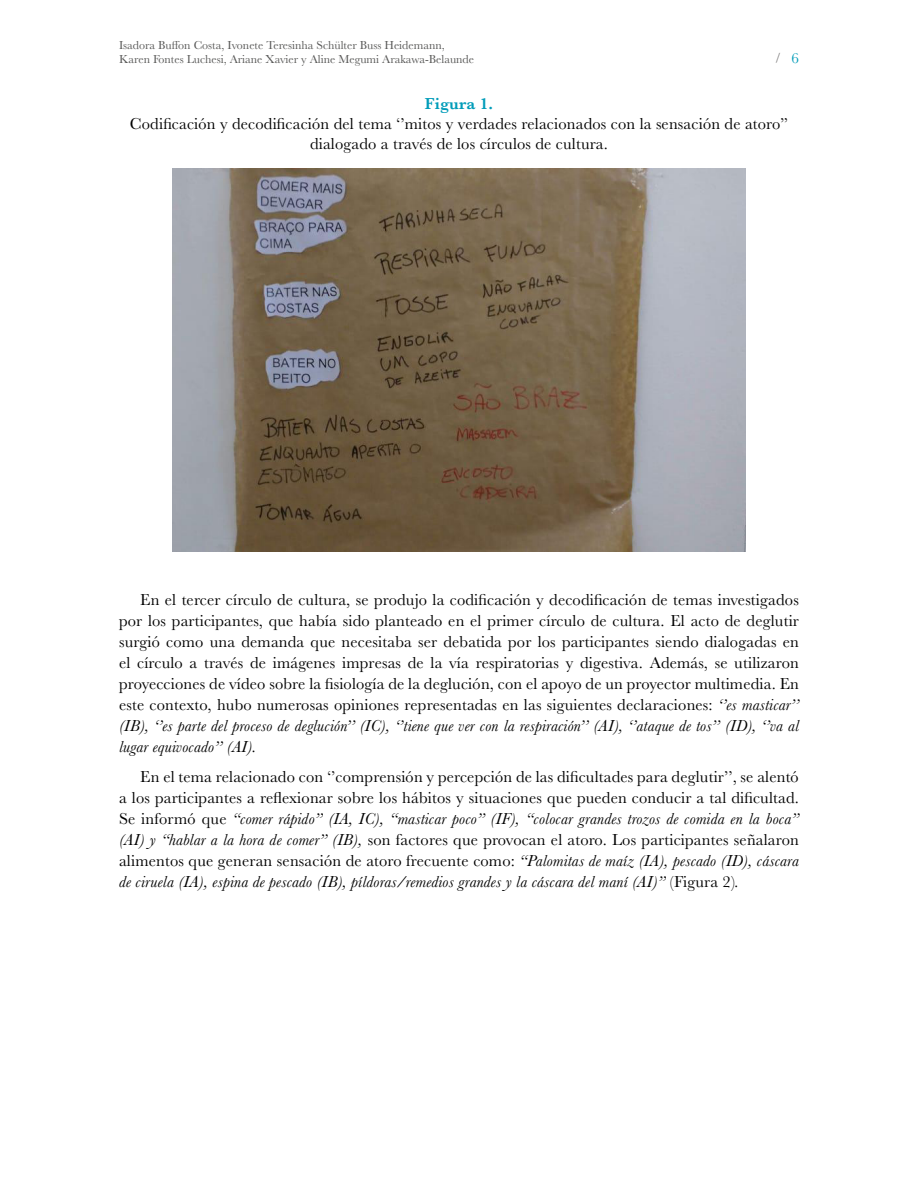
<style>
.page{position:relative;width:918px;height:1188px;background:#fff}
.page>*{position:absolute;margin:0;border:0;box-sizing:border-box;transform-origin:0 0}
.t1{font:16.5px/21px "Baskerville";letter-spacing:.01em;color:#000;text-align:justify}
.t2{font:600 16.5px "Baskerville";letter-spacing:.01em;color:#009cb9}
.t3{font:15px "Baskerville";color:#009cb9}
.t4{font:12px/14.4px "Baskerville";color:#575756}
.s1{font-style:italic}
</style>
<div class="page">
<svg style="left:776px;top:53px;width:4px;height:10px"></svg>
<img style="left:172px;top:168px;width:574px;height:383px">
<p class="t4" style="left:119px;top:38px;width:357px">Isadora Buffon Costa, Ivonete Teresinha Schülter Buss Heidemann,<br>Karen Fontes Luchesi, Ariane Xavier y Aline Megumi Arakawa-Belaunde</p>
<p class="t2" style="left:425px;top:92px;width:70px">Figura 1.</p>
<p class="t1" style="left:130px;top:114px;width:660px;line-height:19.8px;text-align:center">Codificación y decodificación del tema ‘’mitos y verdades relacionados con la sensación de atoro” dialogado a través de los círculos de cultura.</p>
<p class="t3" style="left:791px;top:49px;width:9px">6</p>
<p class="t1" style="left:119px;top:590px;width:682px;text-indent:21px">En el tercer círculo de cultura, se produjo la codificación y decodificación de temas investigados por los participantes, que había sido planteado en el primer círculo de cultura. El acto de deglutir surgió como una demanda que necesitaba ser debatida por los participantes siendo dialogadas en el círculo a través de imágenes impresas de la vía respiratorias y digestiva. Además, se utilizaron proyecciones de vídeo sobre la fisiología de la deglución, con el apoyo de un proyector multimedia. En este contexto, hubo numerosas opiniones representadas en las siguientes declaraciones: <span class="s1">‘’es masticar’’ (IB), ‘’es parte del proceso de deglución’’ (IC), ‘’tiene que ver con la respiración’’ (AI), ‘’ataque de tos’’ (ID), ‘’va al lugar equivocado’’ (AI).</span></p>
<p class="t1" style="left:119px;top:766px;width:682px;text-indent:21px">En el tema relacionado con ‘’comprensión y percepción de las dificultades para deglutir’’, se alentó a los participantes a reflexionar sobre los hábitos y situaciones que pueden conducir a tal dificultad.<br>Se informó que <span class="s1">“comer rápido” (IA, IC), “masticar poco” (IF), “colocar grandes trozos de comida en la boca” (AI) y “hablar a la hora de comer” (IB),</span> son factores que provocan el atoro. Los participantes señalaron alimentos que generan sensación de atoro frecuente como: <span class="s1">“Palomitas de maíz (IA), pescado (ID), cáscara de ciruela (IA), espina de pescado (IB), píldoras/remedios grandes y la cáscara del maní (AI)”</span> (Figura 2)<span class="s1">.</span></p>
</div>
